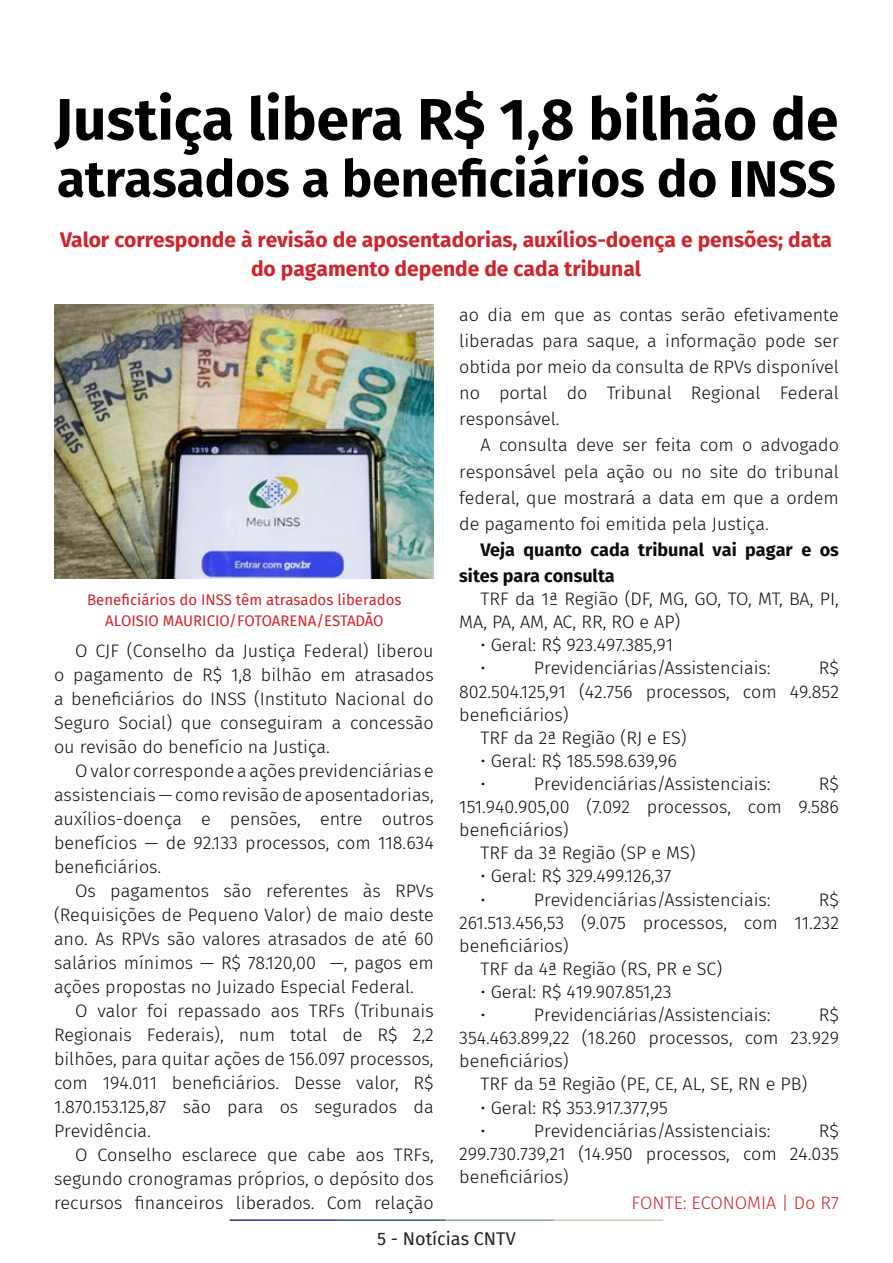
<style>
.page{position:relative;width:893px;height:1263px;background:#fff}
.page>*{position:absolute;margin:0;border:0;box-sizing:border-box;transform-origin:0 0}
.t1{font:700 58.5px "Fira Sans";color:#000001}
.t2{font:700 51px "Fira Sans";color:#000001}
.t3{font:700 21px/28.5px "Fira Sans";color:#d1232a;text-align:center}
.t4{font:300 18px/24px "Fira Sans";color:#080d0b;text-align:justify}
.t5{font:700 18px/26.1px "Fira Sans";color:#080d0b}
.t6{font:300 18px "Fira Sans";color:#d1232a}
.t7{font:18px "Fira Sans";color:#231f20}
.t8{font:15px "Fira Sans";color:#d1232a}
</style>
<div class="page">
<hr style="left:230px;top:1219px;width:107px;height:2px;background:#2f3088">
<hr style="left:337px;top:1219px;width:109px;height:2px;background:#3a5f6d">
<hr style="left:446px;top:1219px;width:109px;height:2px;background:#87a59a">
<hr style="left:555px;top:1219px;width:108px;height:2px;background:#c6d5b7">
<img style="left:54px;top:304px;width:380px;height:274px">
<p class="t1" style="left:54px;top:70px;width:785px">Justiça libera R$ 1,8 bilhão de</p>
<p class="t2" style="left:57px;top:136px;width:780px">atrasados a beneficiários do INSS</p>
<p class="t3" style="left:60px;top:224px;width:773px">Valor corresponde à revisão de aposentadorias, auxílios-doença e pensões; data do pagamento depende de cada tribunal</p>
<p class="t8" style="left:87px;top:588px;width:316px">Beneficiários do INSS têm atrasados liberados</p>
<p class="t8" style="left:105px;top:609px;width:280px">ALOISIO MAURICIO/FOTOARENA/ESTADÃO</p>
<p class="t4" style="left:54px;top:638px;width:381px;text-indent:21px">O CJF (Conselho da Justiça Federal) liberou o pagamento de R$ 1,8 bilhão em atrasados a beneficiários do INSS (Instituto Nacional do Seguro Social) que conseguiram a concessão ou revisão do benefício na Justiça.</p>
<p class="t4" style="left:54px;top:758px;width:381px;text-indent:21px">O valor corresponde a ações previdenciárias e assistenciais — como revisão de aposentadorias, auxílios-doença e pensões, entre outros benefícios — de 92.133 processos, com 118.634 beneficiários.</p>
<p class="t4" style="left:54px;top:878px;width:381px;text-indent:21px">Os pagamentos são referentes às RPVs (Requisições de Pequeno Valor) de maio deste ano. As RPVs são valores atrasados de até 60 salários mínimos — R$ 78.120,00 —, pagos em ações propostas no Juizado Especial Federal.</p>
<p class="t4" style="left:54px;top:998px;width:381px;text-indent:21px">O valor foi repassado aos TRFs (Tribunais Regionais Federais), num total de R$ 2,2 bilhões, para quitar ações de 156.097 processos, com 194.011 beneficiários. Desse valor, R$ 1.870.153.125,87 são para os segurados da Previdência.</p>
<p class="t4" style="left:54px;top:1142px;width:381px;text-indent:21px">O Conselho esclarece que cabe aos TRFs, segundo cronogramas próprios, o depósito dos recursos financeiros liberados. Com relação</p>
<p class="t4" style="left:459px;top:301px;width:381px;line-height:26.1px">ao dia em que as contas serão efetivamente liberadas para saque, a informação pode ser obtida por meio da consulta de RPVs disponível no portal do Tribunal Regional Federal responsável.</p>
<p class="t4" style="left:459px;top:432px;width:381px;line-height:26.1px;text-indent:21px">A consulta deve ser feita com o advogado responsável pela ação ou no site do tribunal federal, que mostrará a data em que a ordem de pagamento foi emitida pela Justiça.</p>
<p class="t5" style="left:459px;top:535px;width:381px;text-indent:21px">Veja quanto cada tribunal vai pagar e os sites para consulta</p>
<p class="t4" style="left:459px;top:587px;width:381px;line-height:23.1px;text-indent:21px">TRF da 1ª Região (DF, MG, GO, TO, MT, BA, PI,<br>MA, PA, AM, AC, RR, RO e AP)</p>
<p class="t4" style="left:480px;top:633px;width:194px">• Geral: R$ 923.497.385,91</p>
<p class="t4" style="left:480px;top:656px;width:7px">•</p>
<p class="t4" style="left:534px;top:656px;width:238px">Previdenciárias/Assistenciais:</p>
<p class="t4" style="left:459px;top:656px;width:381px;line-height:23.1px;text-indent:360px">R$ 802.504.125,91 (42.756 processos, com 49.852 beneficiários)</p>
<p class="t4" style="left:480px;top:725px;width:208px">TRF da 2ª Região (RJ e ES)</p>
<p class="t4" style="left:480px;top:748px;width:198px">• Geral: R$ 185.598.639,96</p>
<p class="t4" style="left:480px;top:772px;width:7px">•</p>
<p class="t4" style="left:534px;top:772px;width:238px">Previdenciárias/Assistenciais:</p>
<p class="t4" style="left:459px;top:772px;width:381px;line-height:23.1px;text-indent:360px">R$ 151.940.905,00 (7.092 processos, com 9.586 beneficiários)</p>
<p class="t4" style="left:480px;top:841px;width:217px">TRF da 3ª Região (SP e MS)</p>
<p class="t4" style="left:480px;top:864px;width:192px">• Geral: R$ 329.499.126,37</p>
<p class="t4" style="left:480px;top:887px;width:7px">•</p>
<p class="t4" style="left:534px;top:887px;width:238px">Previdenciárias/Assistenciais:</p>
<p class="t4" style="left:459px;top:888px;width:381px;line-height:23.1px;text-indent:360px">R$ 261.513.456,53 (9.075 processos, com 11.232 beneficiários)</p>
<p class="t4" style="left:480px;top:956px;width:243px">TRF da 4ª Região (RS, PR e SC)</p>
<p class="t4" style="left:480px;top:980px;width:193px">• Geral: R$ 419.907.851,23</p>
<p class="t4" style="left:480px;top:1003px;width:7px">•</p>
<p class="t4" style="left:534px;top:1003px;width:238px">Previdenciárias/Assistenciais:</p>
<p class="t4" style="left:459px;top:1003px;width:381px;line-height:23.1px;text-indent:360px">R$ 354.463.899,22 (18.260 processos, com 23.929 beneficiários)</p>
<p class="t4" style="left:480px;top:1072px;width:328px">TRF da 5ª Região (PE, CE, AL, SE, RN e PB)</p>
<p class="t4" style="left:480px;top:1095px;width:189px">• Geral: R$ 353.917.377,95</p>
<p class="t4" style="left:480px;top:1118px;width:7px">•</p>
<p class="t4" style="left:534px;top:1118px;width:238px">Previdenciárias/Assistenciais:</p>
<p class="t4" style="left:459px;top:1119px;width:381px;line-height:23.1px;text-indent:360px">R$ 299.730.739,21 (14.950 processos, com 24.035 beneficiários)</p>
<p class="t6" style="left:631px;top:1190px;width:209px">FONTE: ECONOMIA | Do R7</p>
<p class="t7" style="left:377px;top:1225px;width:140px">5 - Notícias CNTV</p>
</div>
